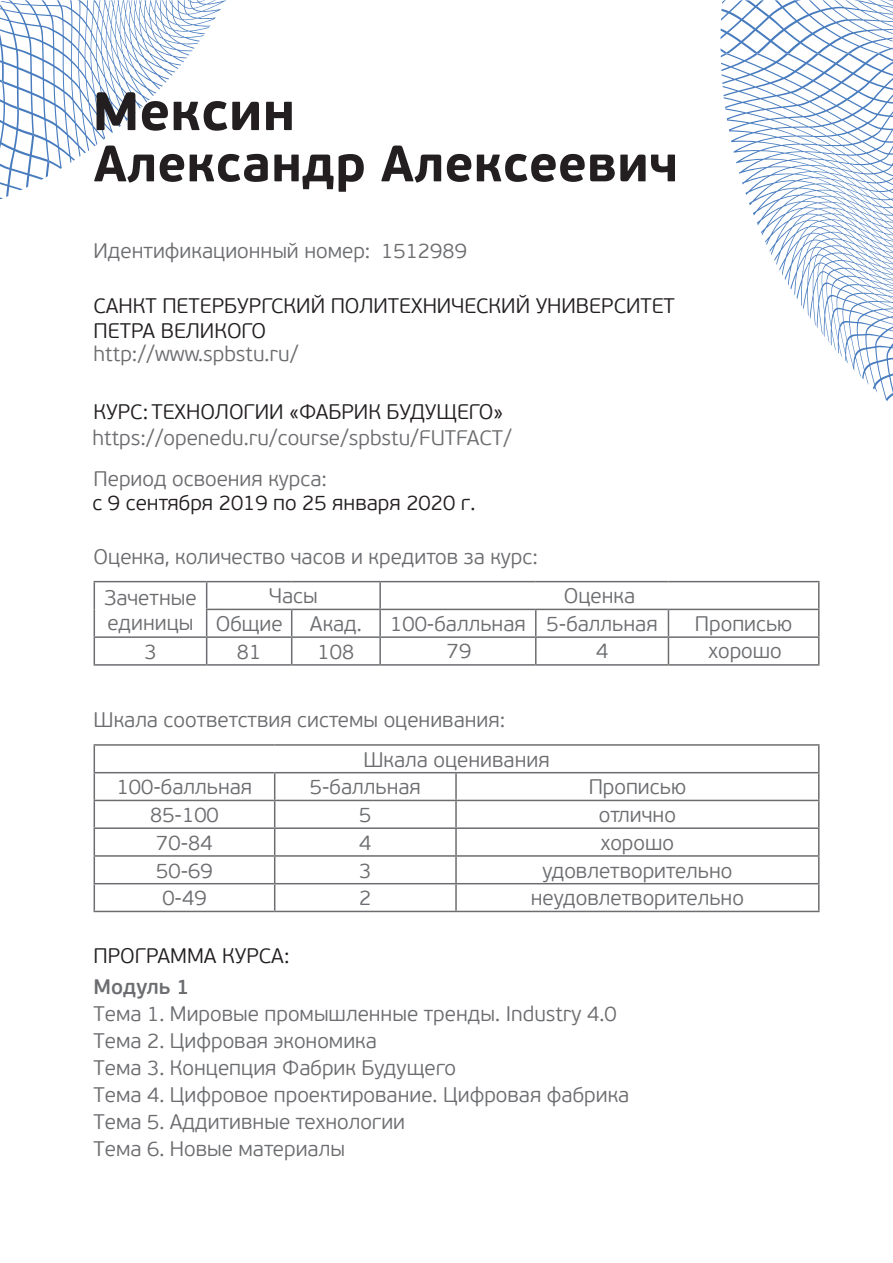
<style>
.page{position:relative;width:893px;height:1263px;background:#fff}
.page>*{position:absolute;margin:0;border:0;box-sizing:border-box;transform-origin:0 0}
.t1{font:700 54px "PF Beau Sans Pro";color:#231f20}
.t2{font:700 51px "PF Beau Sans Pro";color:#231f20}
.t3{font:300 21px/27px "PF Beau Sans Pro";color:#6c6d70}
.t4{font:300 21px/25.3px "PF Beau Sans Pro";color:#231f20}
.t5{font:600 21px "PF Beau Sans Pro";color:#6c6d70}
</style>
<div class="page">
<svg style="left:720px;top:0;width:173px;height:54px"></svg>
<svg style="left:720px;top:54px;width:173px;height:348px"></svg>
<svg style="left:0;top:0;width:226px;height:199px"></svg>
<hr style="left:94px;top:581px;width:113px;height:1px;background:#6c6d70">
<hr style="left:207px;top:581px;width:85px;height:1px;background:#6c6d70">
<hr style="left:292px;top:581px;width:88px;height:1px;background:#6c6d70">
<hr style="left:380px;top:581px;width:156px;height:1px;background:#6c6d70">
<hr style="left:379px;top:582px;width:2px;height:27px;background:#6c6d70">
<hr style="left:536px;top:581px;width:132px;height:1px;background:#6c6d70">
<hr style="left:668px;top:581px;width:151px;height:1px;background:#6c6d70">
<hr style="left:206px;top:609px;width:86px;height:1px;background:#6c6d70">
<hr style="left:292px;top:609px;width:88px;height:1px;background:#6c6d70">
<hr style="left:380px;top:609px;width:156px;height:1px;background:#6c6d70">
<hr style="left:379px;top:610px;width:2px;height:26px;background:#6c6d70">
<hr style="left:536px;top:609px;width:132px;height:1px;background:#6c6d70">
<hr style="left:668px;top:609px;width:151px;height:1px;background:#6c6d70">
<hr style="left:94px;top:636px;width:113px;height:2px;background:#6c6d70">
<svg style="left:94px;top:582px;width:1px;height:82px"></svg>
<hr style="left:207px;top:636px;width:85px;height:2px;background:#6c6d70">
<svg style="left:206px;top:582px;width:1px;height:82px"></svg>
<hr style="left:292px;top:636px;width:88px;height:2px;background:#6c6d70">
<svg style="left:291px;top:610px;width:1px;height:54px"></svg>
<hr style="left:380px;top:636px;width:156px;height:2px;background:#6c6d70">
<hr style="left:379px;top:638px;width:2px;height:26px;background:#6c6d70">
<hr style="left:536px;top:636px;width:132px;height:2px;background:#6c6d70">
<svg style="left:535px;top:610px;width:1px;height:54px"></svg>
<hr style="left:668px;top:636px;width:151px;height:2px;background:#6c6d70">
<svg style="left:668px;top:610px;width:1px;height:54px"></svg>
<svg style="left:818px;top:582px;width:1px;height:82px"></svg>
<hr style="left:94px;top:664px;width:113px;height:2px;background:#6c6d70">
<hr style="left:207px;top:664px;width:85px;height:2px;background:#6c6d70">
<hr style="left:292px;top:664px;width:88px;height:2px;background:#6c6d70">
<hr style="left:380px;top:664px;width:156px;height:2px;background:#6c6d70">
<hr style="left:536px;top:664px;width:132px;height:2px;background:#6c6d70">
<hr style="left:668px;top:664px;width:151px;height:2px;background:#6c6d70">
<hr style="left:94px;top:744px;width:181px;height:2px;background:#6c6d70">
<hr style="left:275px;top:744px;width:181px;height:2px;background:#6c6d70">
<hr style="left:456px;top:744px;width:363px;height:2px;background:#6c6d70">
<hr style="left:94px;top:772px;width:181px;height:1px;background:#6c6d70">
<hr style="left:275px;top:772px;width:181px;height:1px;background:#6c6d70">
<hr style="left:456px;top:772px;width:363px;height:1px;background:#6c6d70">
<hr style="left:455px;top:773px;width:2px;height:27px;background:#6c6d70">
<hr style="left:94px;top:800px;width:181px;height:1px;background:#6c6d70">
<hr style="left:275px;top:800px;width:181px;height:1px;background:#6c6d70">
<hr style="left:456px;top:800px;width:363px;height:1px;background:#6c6d70">
<hr style="left:455px;top:801px;width:2px;height:26px;background:#6c6d70">
<hr style="left:94px;top:827px;width:181px;height:2px;background:#6c6d70">
<hr style="left:275px;top:827px;width:181px;height:2px;background:#6c6d70">
<hr style="left:456px;top:827px;width:363px;height:2px;background:#6c6d70">
<hr style="left:455px;top:829px;width:2px;height:26px;background:#6c6d70">
<hr style="left:94px;top:855px;width:181px;height:2px;background:#6c6d70">
<hr style="left:275px;top:855px;width:181px;height:2px;background:#6c6d70">
<hr style="left:456px;top:855px;width:363px;height:2px;background:#6c6d70">
<hr style="left:455px;top:857px;width:2px;height:26px;background:#6c6d70">
<hr style="left:94px;top:883px;width:181px;height:1px;background:#6c6d70">
<svg style="left:94px;top:746px;width:1px;height:165px"></svg>
<hr style="left:275px;top:883px;width:181px;height:1px;background:#6c6d70">
<svg style="left:274px;top:773px;width:1px;height:138px"></svg>
<hr style="left:456px;top:883px;width:363px;height:1px;background:#6c6d70">
<hr style="left:455px;top:884px;width:2px;height:27px;background:#6c6d70">
<svg style="left:818px;top:746px;width:1px;height:165px"></svg>
<hr style="left:94px;top:911px;width:181px;height:1px;background:#6c6d70">
<hr style="left:275px;top:911px;width:181px;height:1px;background:#6c6d70">
<hr style="left:456px;top:911px;width:363px;height:1px;background:#6c6d70">
<h1 class="t1" style="left:92px;top:78px;width:204px">Мексин</h1>
<h2 class="t2" style="left:94px;top:132px;width:586px">Александр Алексеевич</h2>
<p class="t3" style="left:94px;top:238px;width:278px">Идентификационный номер:</p>
<p class="t4" style="left:94px;top:293px;width:583px">САНКТ ПЕТЕРБУРГСКИЙ ПОЛИТЕХНИЧЕСКИЙ УНИВЕРСИТЕТ<br>ПЕТРА ВЕЛИКОГО</p>
<p class="t3" style="left:94px;top:341px;width:206px">http://www.spbstu.ru/</p>
<p class="t4" style="left:94px;top:399px;width:411px">КУРС:ТЕХНОЛОГИИ «ФАБРИК БУДУЩЕГО»</p>
<p class="t3" style="left:381px;top:238px;width:87px">1512989</p>
<p class="t3" style="left:92px;top:425px;width:421px">https://openedu.ru/course/spbstu/FUTFACT/</p>
<p class="t3" style="left:94px;top:465px;width:235px">Период освоения курса:</p>
<p class="t4" style="left:92px;top:490px;width:384px">с 9 сентября 2019 по 25 января 2020 г.</p>
<p class="t3" style="left:94px;top:544px;width:446px">Оценка, количество часов и кредитов за курс:</p>
<p class="t3" style="left:104px;top:585px;width:94px;line-height:25.2px">Зачетные единицы</p>
<p class="t3" style="left:269px;top:583px;width:50px">Часы</p>
<p class="t3" style="left:564px;top:583px;width:73px">Оценка</p>
<p class="t3" style="left:216px;top:611px;width:69px">Общие</p>
<p class="t3" style="left:310px;top:611px;width:53px">Акад.</p>
<p class="t3" style="left:390px;top:611px;width:269px">100-балльная 5-балльная</p>
<p class="t3" style="left:695px;top:611px;width:99px">Прописью</p>
<p class="t3" style="left:144px;top:638px;width:14px">3</p>
<p class="t3" style="left:237px;top:638px;width:26px">81</p>
<p class="t3" style="left:318px;top:638px;width:38px">108</p>
<p class="t3" style="left:447px;top:638px;width:26px">79</p>
<p class="t3" style="left:596px;top:638px;width:14px">4</p>
<p class="t3" style="left:709px;top:638px;width:75px">хорошо</p>
<p class="t3" style="left:94px;top:706px;width:413px">Шкала соответствия системы оценивания:</p>
<p class="t3" style="left:363px;top:746px;width:188px">Шкала оценивания</p>
<p class="t3" style="left:117px;top:774px;width:137px">100-балльная</p>
<p class="t3" style="left:310px;top:774px;width:113px">5-балльная</p>
<p class="t3" style="left:589px;top:774px;width:99px">Прописью</p>
<p class="t3" style="left:150px;top:802px;width:70px">85-100</p>
<p class="t3" style="left:359px;top:802px;width:14px">5</p>
<p class="t3" style="left:599px;top:802px;width:79px">отлично</p>
<p class="t3" style="left:156px;top:829px;width:58px">70-84</p>
<p class="t3" style="left:359px;top:829px;width:14px">4</p>
<p class="t3" style="left:601px;top:829px;width:75px">хорошо</p>
<p class="t3" style="left:156px;top:857px;width:58px">50-69</p>
<p class="t3" style="left:359px;top:857px;width:14px">3</p>
<p class="t3" style="left:542px;top:857px;width:192px">удовлетворительно</p>
<p class="t3" style="left:162px;top:885px;width:46px">0-49</p>
<p class="t3" style="left:359px;top:885px;width:14px">2</p>
<p class="t3" style="left:531px;top:885px;width:215px">неудовлетворительно</p>
<p class="t4" style="left:94px;top:943px;width:197px">ПРОГРАММА КУРСА:</p>
<p class="t5" style="left:94px;top:974px;width:97px">Модуль 1</p>
<p class="t3" style="left:94px;top:1001px;width:537px">Тема 1. Мировые промышленные тренды. Industry 4.0<br>Тема 2. Цифровая экономика<br>Тема 3. Концепция Фабрик Будущего<br>Тема 4. Цифровое проектирование. Цифровая фабрика Тема 5. Аддитивные технологии<br>Тема 6. Новые материалы</p>
</div>
